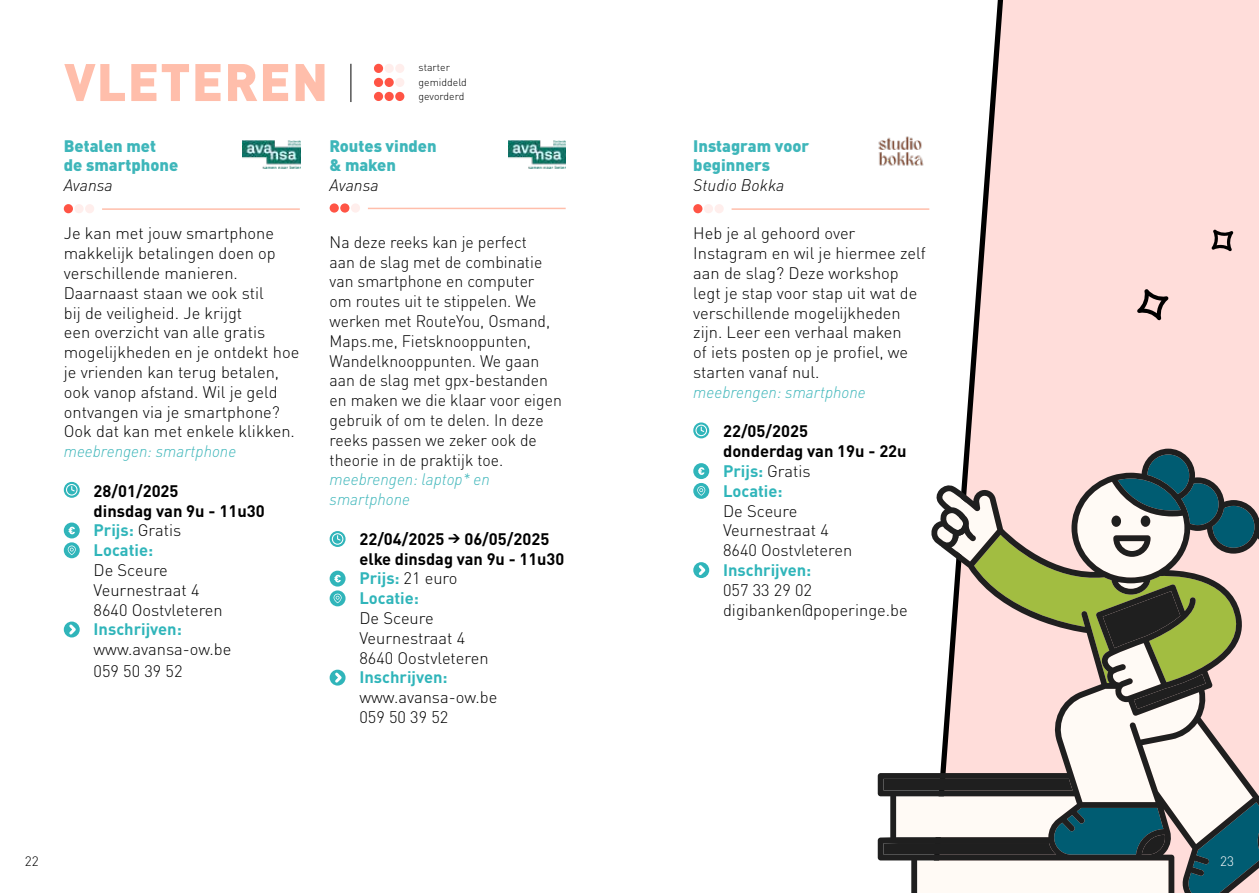
<style>
.page{position:relative;width:1259px;height:893px;background:#fff}
.page>*{position:absolute;margin:0;border:0;box-sizing:border-box;transform-origin:0 0}
.t1{font:900 51.9px "DIN Pro";letter-spacing:.02em;color:#ffbeab}
.t2{font:300 16.5px/19.8px "DIN Pro";color:#000}
.t3{font:300 16.5px/19.8px "DIN Pro";color:#000;scale:.96 1}
.t4{font:700 16.5px/19.8px "DIN Pro";color:#000}
.t5{font:italic 300 16.5px/19.8px "DIN Pro";color:#3eb6ba;scale:.96 1}
.t6{font:900 16.5px/19.8px "DIN Pro";color:#3eb6ba}
.t7{font:700 16.5px "DIN Pro";color:#30b5ba}
.t8{font:italic 300 16.5px "DIN Pro";color:#000}
.t9{font:300 13.5px "DIN Pro";color:#000}
.t10{font:300 13.5px "DIN Pro";color:#fff}
.t11{font:300 10.5px/14.2px "DIN Pro";color:#000}
.s1{color:#30b5ba}
.s2{font-weight:300}
</style>
<div class="page">
<svg style="left:64px;top:482px;width:16px;height:16px"></svg>
<svg style="left:66px;top:484px;width:12px;height:12px"></svg>
<svg style="left:64px;top:522px;width:16px;height:16px"></svg>
<svg style="left:69px;top:527px;width:6px;height:7px"></svg>
<svg style="left:64px;top:542px;width:16px;height:16px"></svg>
<svg style="left:68px;top:546px;width:8px;height:9px"></svg>
<div style="left:64px;top:621px;width:16px;height:16px;background:#30b5ba;border-radius:50%"></div>
<svg style="left:67px;top:622px;width:12px;height:15px"></svg>
<svg style="left:330px;top:531px;width:15px;height:16px"></svg>
<svg style="left:332px;top:533px;width:11px;height:12px"></svg>
<div style="left:330px;top:571px;width:15px;height:16px;background:#30b5ba;border-radius:50%"></div>
<svg style="left:334px;top:575px;width:7px;height:7px"></svg>
<div style="left:330px;top:590px;width:15px;height:16px;background:#30b5ba;border-radius:50%"></div>
<svg style="left:333px;top:594px;width:9px;height:9px"></svg>
<div style="left:330px;top:670px;width:15px;height:16px;background:#30b5ba;border-radius:50%"></div>
<svg style="left:332px;top:670px;width:12px;height:15px"></svg>
<svg style="left:693px;top:422px;width:16px;height:16px"></svg>
<svg style="left:695px;top:425px;width:12px;height:11px"></svg>
<div style="left:693px;top:463px;width:16px;height:16px;background:#30b5ba;border-radius:50%"></div>
<svg style="left:698px;top:467px;width:6px;height:8px"></svg>
<svg style="left:693px;top:483px;width:16px;height:16px"></svg>
<svg style="left:697px;top:486px;width:8px;height:10px"></svg>
<svg style="left:693px;top:562px;width:16px;height:16px"></svg>
<svg style="left:696px;top:562px;width:12px;height:16px"></svg>
<img style="left:242px;top:140px;width:58px;height:29px">
<img style="left:508px;top:140px;width:58px;height:29px">
<hr style="left:102px;top:208px;width:198px;height:2px;background:#ffbeab">
<hr style="left:731px;top:208px;width:198px;height:2px;background:#ffbeab">
<hr style="left:368px;top:208px;width:198px;height:1px;background:#ffbeab">
<div style="left:64px;top:204px;width:9px;height:9px;background:#ff5445;border-radius:50%"></div>
<div style="left:693px;top:204px;width:9px;height:9px;background:#ff5445;border-radius:50%"></div>
<div style="left:330px;top:203px;width:9px;height:10px;background:#ff5445;border-radius:50%"></div>
<div style="left:74px;top:204px;width:10px;height:9px;background:#ffeeec;border-radius:50%"></div>
<div style="left:704px;top:204px;width:9px;height:9px;background:#ffeeec;border-radius:50%"></div>
<div style="left:340px;top:203px;width:9px;height:10px;background:#ff5445;border-radius:50%"></div>
<div style="left:85px;top:204px;width:9px;height:9px;background:#ffeeec;border-radius:50%"></div>
<div style="left:714px;top:204px;width:10px;height:9px;background:#ffeeec;border-radius:50%"></div>
<div style="left:351px;top:203px;width:9px;height:10px;background:#ffeeec;border-radius:50%"></div>
<div style="left:374px;top:64px;width:9px;height:9px;background:#ff5445;border-radius:50%"></div>
<div style="left:384px;top:64px;width:10px;height:9px;background:#ffeeec;border-radius:50%"></div>
<div style="left:395px;top:64px;width:9px;height:9px;background:#ffeeec;border-radius:50%"></div>
<div style="left:374px;top:78px;width:9px;height:9px;background:#ff5445;border-radius:50%"></div>
<div style="left:384px;top:78px;width:10px;height:9px;background:#ff5445;border-radius:50%"></div>
<div style="left:395px;top:78px;width:9px;height:9px;background:#ffeeec;border-radius:50%"></div>
<div style="left:374px;top:92px;width:9px;height:9px;background:#ff5445;border-radius:50%"></div>
<div style="left:384px;top:92px;width:10px;height:9px;background:#ff5445;border-radius:50%"></div>
<div style="left:395px;top:92px;width:9px;height:9px;background:#ff5445;border-radius:50%"></div>
<hr style="left:350px;top:64px;width:1px;height:38px;background:#000">
<img style="left:878px;top:136px;width:46px;height:30px">
<svg style="left:924px;top:0;width:335px;height:449px"></svg>
<svg style="left:877px;top:449px;width:382px;height:412px"></svg>
<svg style="left:883px;top:454px;width:376px;height:439px"></svg>
<svg style="left:1137px;top:288px;width:31px;height:32px"></svg>
<svg style="left:1211px;top:229px;width:22px;height:22px"></svg>
<h1 class="t1" style="left:64px;top:38px;width:265px">VLETEREN</h1>
<p class="t11" style="left:418px;top:59px;width:50px">starter gemiddeld gevorderd</p>
<p class="t6" style="left:64px;top:134px;width:116px">Betalen met de smartphone</p>
<p class="t8" style="left:64px;top:173px;width:51px">Avansa</p>
<p class="t2" style="left:64px;top:222px;width:237px">Je kan met jouw smartphone makkelijk betalingen doen op verschillende manieren.<br>Daarnaast staan we ook stil<br>bij de veiligheid. Je krijgt<br>een overzicht van alle gratis mogelijkheden en je ontdekt hoe je vrienden kan terug betalen, ook vanop afstand. Wil je geld ontvangen via je smartphone?<br>Ook dat kan met enkele klikken.</p>
<p class="t5" style="left:64px;top:440px;width:181px">meebrengen: smartphone</p>
<p class="t4" style="left:94px;top:479px;width:173px">28/01/2025<br>dinsdag van 9u - 11u30<br><span class="s1">Prijs:</span> <span class="s2">Gratis<br></span><span class="s1">Locatie:</span></p>
<p class="t2" style="left:94px;top:559px;width:131px">De Sceure<br>Veurnestraat 4<br>8640 Oostvleteren</p>
<p class="t7" style="left:94px;top:616px;width:90px">Inschrijven:</p>
<p class="t2" style="left:94px;top:637px;width:139px;line-height:21.6px">www.avansa-ow.be<br>059 50 39 52</p>
<p class="t6" style="left:330px;top:134px;width:109px">Routes vinden &amp; maken</p>
<p class="t8" style="left:330px;top:173px;width:51px">Avansa</p>
<p class="t3" style="left:330px;top:231px;width:243px">Na deze reeks kan je perfect<br>aan de slag met de combinatie van smartphone en computer<br>om routes uit te stippelen. We werken met RouteYou, Osmand,<br>Maps.me, Fietsknooppunten,<br>Wandelknooppunten. We gaan aan de slag met gpx-bestanden en maken we die klaar voor eigen gebruik of om te delen. In deze reeks passen we zeker ook de theorie in de praktijk toe.</p>
<p class="t5" style="left:330px;top:468px;width:168px">meebrengen: laptop* en smartphone</p>
<p class="t4" style="left:359px;top:527px;width:206px">22/04/2025 <sup>→</sup> 06/05/2025 elke dinsdag van 9u - 11u30<br><span class="s1">Prijs:</span> <span class="s2">21 euro<br></span><span class="s1">Locatie:</span></p>
<p class="t2" style="left:359px;top:607px;width:131px">De Sceure<br>Veurnestraat 4<br>8640 Oostvleteren</p>
<p class="t7" style="left:359px;top:664px;width:90px">Inschrijven:</p>
<p class="t2" style="left:359px;top:686px;width:139px">www.avansa-ow.be<br>059 50 39 52</p>
<p class="t9" style="left:25px;top:851px;width:15px">22</p>
<p class="t6" style="left:693px;top:134px;width:118px">Instagram voor beginners</p>
<p class="t8" style="left:693px;top:173px;width:93px">Studio Bokka</p>
<p class="t2" style="left:693px;top:222px;width:234px">Heb je al gehoord over<br>Instagram en wil je hiermee zelf aan de slag? Deze workshop legt je stap voor stap uit wat de verschillende mogelijkheden zijn. Leer een verhaal maken<br>of iets posten op je profiel, we starten vanaf nul.</p>
<p class="t5" style="left:693px;top:380px;width:181px">meebrengen: smartphone</p>
<p class="t4" style="left:723px;top:419px;width:185px">22/05/2025<br>donderdag van 19u - 22u<br><span class="s1">Prijs:</span> <span class="s2">Gratis<br></span><span class="s1">Locatie:</span></p>
<p class="t2" style="left:723px;top:499px;width:131px">De Sceure<br>Veurnestraat 4<br>8640 Oostvleteren</p>
<p class="t7" style="left:723px;top:556px;width:90px">Inschrijven:</p>
<p class="t2" style="left:723px;top:578px;width:186px">057 33 29 02 digibanken@poperinge.be</p>
<p class="t10" style="left:1220px;top:851px;width:15px">23</p>
</div>
